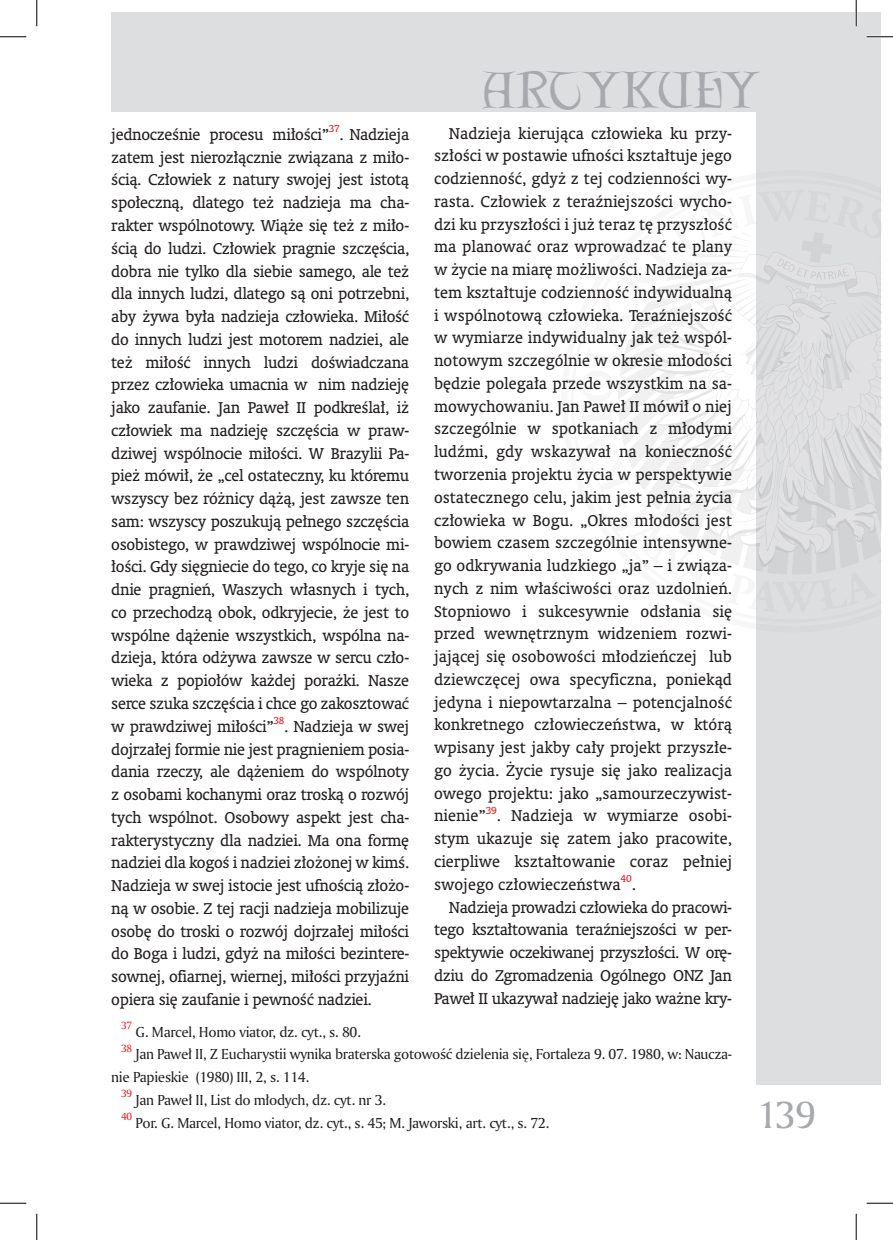
<style>
.page{position:relative;width:893px;height:1240px;background:#fff}
.page>*{position:absolute;margin:0;border:0;box-sizing:border-box;transform-origin:0 0}
.t1{font:46.55px "Lettergical PL";letter-spacing:-.005em;color:#a8a9ad}
.t2{font:36.75px "Amerigo PL";color:#a8a9ad}
.Normalny{font:15.75px/22.8px "Oranda PL";letter-spacing:-.02em;color:#231f20;text-align:justify}
.art-przypis{font:14px/22.8px "Amerigo PL";letter-spacing:-.025em;color:#231f20}
.art-przypis-2{font:10.15px "Amerigo PL";letter-spacing:-.025em;color:#ee1d23}
.Normalny-2{font:10.15px "Oranda PL";letter-spacing:-.01em;color:#ee1d23}
</style>
<div class="page">
<div style="left:756px;top:12px;width:124px;height:1071px;background:#dddee0"></div>
<div style="left:111px;top:12px;width:769px;height:99px;background:#dddee0"></div>
<svg style="left:618px;top:233px;width:262px;height:341px"></svg>
<hr style="left:866px;top:36px;width:26px;height:2px;background:#fff">
<hr style="left:854px;top:0;width:2px;height:26px;background:#fff">
<svg style="left:0;top:36px;width:26px;height:1px"></svg>
<svg style="left:866px;top:36px;width:26px;height:1px"></svg>
<svg style="left:0;top:1202px;width:26px;height:1px"></svg>
<svg style="left:866px;top:1202px;width:26px;height:1px"></svg>
<svg style="left:36px;top:0;width:1px;height:26px"></svg>
<svg style="left:36px;top:1213px;width:1px;height:26px"></svg>
<svg style="left:855px;top:0;width:1px;height:26px"></svg>
<svg style="left:855px;top:1213px;width:1px;height:26px"></svg>
<p class="Normalny" style="left:111px;top:123px;width:219px">jednocześnie procesu miłości”</p>
<p class="Normalny-2" style="left:328px;top:122px;width:12px">37</p>
<p class="Normalny" style="left:111px;top:123px;width:299px;text-indent:228px">. Nadzieja zatem jest nierozłącznie związana z miło&shy;ścią. Człowiek z natury swojej jest istotą społeczną, dlatego też nadzieja ma cha&shy;rakter wspólnotowy. Wiąże się też z miło&shy;ścią do ludzi. Człowiek pragnie szczęścia, dobra nie tylko dla siebie samego, ale też dla innych ludzi, dlatego są oni potrzebni, aby żywa była nadzieja człowieka. Miłość do innych ludzi jest motorem nadziei, ale też miłość innych ludzi doświadczana przez człowieka umacnia w nim nadzieję jako zaufanie. Jan Paweł II podkreślał, iż człowiek ma nadzieję szczęścia w praw&shy;dziwej wspólnocie miłości. W Brazylii Pa&shy;pież mówił, że „cel ostateczny, ku któremu wszyscy bez różnicy dążą, jest zawsze ten sam: wszyscy poszukują pełnego szczęścia osobistego, w prawdziwej wspólnocie mi&shy;łości. Gdy sięgniecie do tego, co kryje się na dnie pragnień, Waszych własnych i tych, co przechodzą obok, odkryjecie, że jest to wspólne dążenie wszystkich, wspólna na&shy;dzieja, która odżywa zawsze w sercu czło&shy;wieka z popiołów każdej porażki. Nasze serce szuka szczęścia i chce go zakosztować w prawdziwej miłości”</p>
<p class="Normalny-2" style="left:273px;top:714px;width:12px">38</p>
<p class="Normalny" style="left:111px;top:714px;width:299px;text-indent:173px">. Nadzieja w swej dojrzałej formie nie jest pragnieniem posia&shy;dania rzeczy, ale dążeniem do wspólnoty z osobami kochanymi oraz troską o rozwój tych wspólnot. Osobowy aspekt jest cha&shy;rakterystyczny dla nadziei. Ma ona formę nadziei dla kogoś i nadziei złożonej w kimś.<br>Nadzieja w swej istocie jest ufnością złożo&shy;ną w osobie. Z tej racji nadzieja mobilizuje osobę do troski o rozwój dojrzałej miłości do Boga i ludzi, gdyż na miłości bezintere&shy;sownej, ofiarnej, wiernej, miłości przyjaźni opiera się zaufanie i pewność nadziei.</p>
<p class="art-przypis-2" style="left:121px;top:1018px;width:13px">37</p>
<p class="art-przypis" style="left:136px;top:1019px;width:227px">G. Marcel, Homo viator, dz. cyt., s. 80.</p>
<h1 class="t1" style="left:482px;top:61px;width:279px">ARTYKUŁY</h1>
<p class="Normalny" style="left:434px;top:121px;width:299px;text-indent:15px">Nadzieja kierująca człowieka ku przy&shy;szłości w postawie ufności kształtuje jego codzienność, gdyż z tej codzienności wy&shy;rasta. Człowiek z teraźniejszości wycho&shy;dzi ku przyszłości i już teraz tę przyszłość ma planować oraz wprowadzać te plany w życie na miarę możliwości. Nadzieja za&shy;tem kształtuje codzienność indywidualną i wspólnotową człowieka. Teraźniejszość w wymiarze indywidualny jak też wspól&shy;notowym szczególnie w okresie młodości będzie polegała przede wszystkim na sa&shy;mowychowaniu. Jan Paweł II mówił o niej szczególnie w spotkaniach z młodymi ludźmi, gdy wskazywał na konieczność tworzenia projektu życia w perspektywie ostatecznego celu, jakim jest pełnia życia człowieka w Bogu. „Okres młodości jest bowiem czasem szczególnie intensywne&shy;go odkrywania ludzkiego „ja” – i związa&shy;nych z nim właściwości oraz uzdolnień.<br>Stopniowo i sukcesywnie odsłania się przed wewnętrznym widzeniem rozwi&shy;jającej się osobowości młodzieńczej lub dziewczęcej owa specyficzna, poniekąd jedyna i niepowtarzalna – potencjalność konkretnego człowieczeństwa, w którą wpisany jest jakby cały projekt przyszłe&shy;go życia. Życie rysuje się jako realizacja owego projektu: jako „samourzeczywist&shy;nienie”</p>
<p class="Normalny-2" style="left:485px;top:803px;width:13px">39</p>
<p class="Normalny" style="left:434px;top:804px;width:299px;text-indent:63px">. Nadzieja w wymiarze osobi&shy;stym ukazuje się zatem jako pracowite, cierpliwe kształtowanie coraz pełniej swojego człowieczeństwa</p>
<p class="Normalny-2" style="left:620px;top:872px;width:13px">40</p>
<p class="Normalny" style="left:631px;top:872px;width:6px">.</p>
<p class="Normalny" style="left:434px;top:895px;width:299px;text-indent:15px">Nadzieja prowadzi człowieka do pracowi&shy;tego kształtowania teraźniejszości w per&shy;spektywie oczekiwanej przyszłości. W orę&shy;dziu do Zgromadzenia Ogólnego ONZ Jan Paweł II ukazywał nadzieję jako ważne kry-</p>
<p class="art-przypis-2" style="left:121px;top:1041px;width:13px">38</p>
<p class="art-przypis" style="left:111px;top:1042px;width:622px;text-indent:24px">Jan Paweł II, Z Eucharystii wynika braterska gotowość dzielenia się, Fortaleza 9. 07. 1980, w: Naucza&shy;nie Papieskie (1980) III, 2, s. 114.</p>
<p class="art-przypis-2" style="left:121px;top:1086px;width:13px">39</p>
<p class="art-przypis" style="left:136px;top:1088px;width:252px">Jan Paweł II, List do młodych, dz. cyt. nr 3.</p>
<p class="art-przypis-2" style="left:121px;top:1109px;width:13px">40</p>
<p class="art-przypis" style="left:136px;top:1110px;width:415px">Por. G. Marcel, Homo viator, dz. cyt., s. 45; M. Jaworski, art. cyt., s. 72.</p>
<h2 class="t2" style="left:756px;top:1089px;width:61px">139</h2>
</div>
